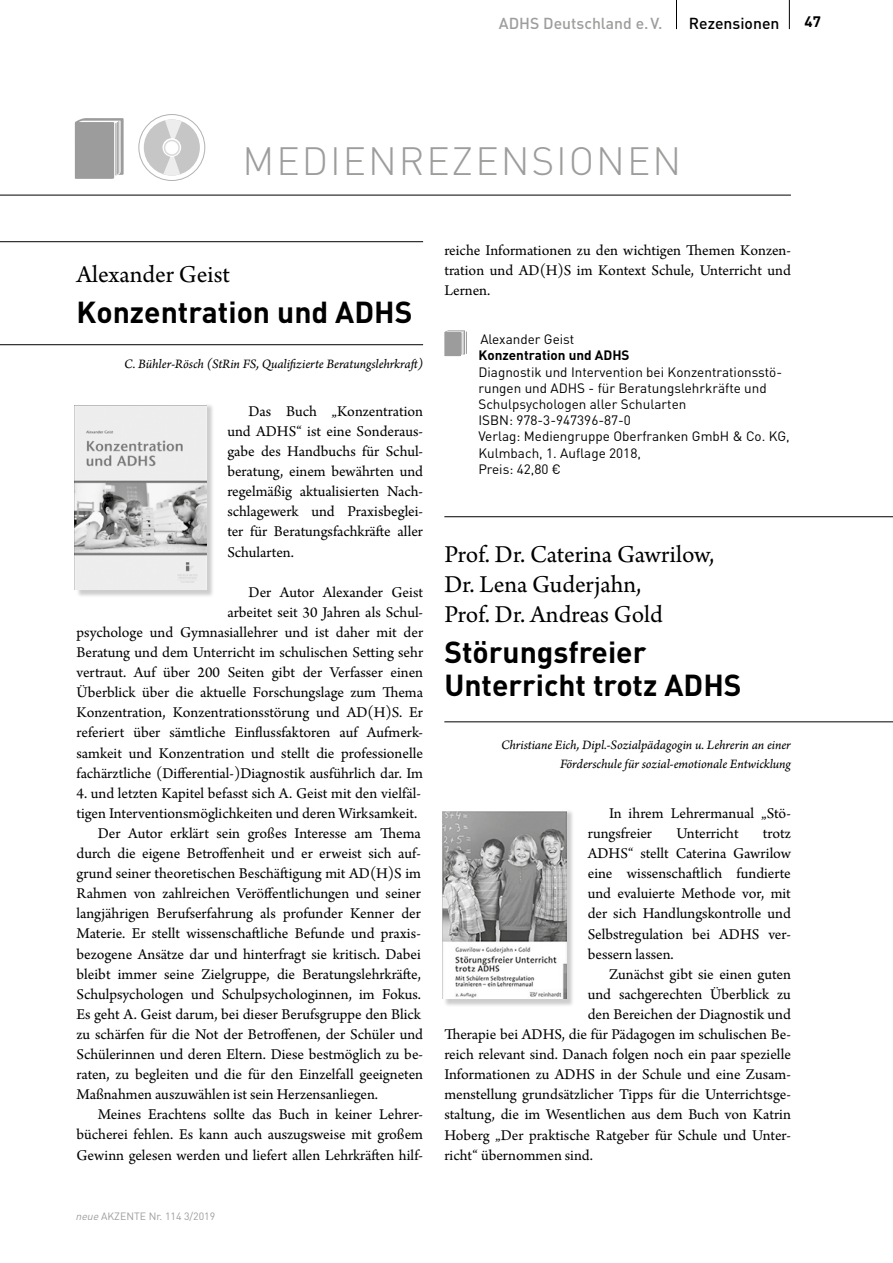
<style>
.page{position:relative;width:893px;height:1263px;background:#fff}
.page>*{position:absolute;margin:0;border:0;box-sizing:border-box;transform-origin:0 0}
.t1{font:300 39px "DIN Pro";letter-spacing:.05em;color:#9d9d9c}
.t2{font:700 30px/33px "DIN Pro";color:#000}
.t3{font:25.5px/30px "Arno Pro";color:#000}
.t4{font:15.75px/20.1px "Arno Pro";color:#000;text-align:justify}
.t5{font:500 15.75px "DIN";color:#9d9d9c}
.t6{font:500 15.75px "DIN";color:#000}
.t7{font:700 15px "DIN Pro";color:#000}
.t8{font:13.5px/16.2px "DIN Pro";color:#000}
.t9{font:13.5px/19.5px "Arno Pro Italic Sm Text";letter-spacing:-.005em;color:#000;text-align:right}
.t10{font:700 13.5px "DIN Pro";color:#000}
.t11{font:10.5px "DIN Pro";color:#9d9d9c}
.s1{font-style:italic}
</style>
<div class="page">
<svg style="left:789px;top:0;width:1px;height:29px"></svg>
<svg style="left:676px;top:0;width:1px;height:29px"></svg>
<hr style="left:0;top:241px;width:423px;height:1px;background:#000">
<hr style="left:0;top:344px;width:423px;height:1px;background:#000">
<hr style="left:0;top:195px;width:791px;height:1px;background:#000">
<svg style="left:75px;top:118px;width:49px;height:61px;background:#a5a5a5"></svg>
<hr style="left:116px;top:123px;width:1px;height:52px;background:#000">
<hr style="left:117px;top:122px;width:1px;height:52px;background:#000">
<hr style="left:119px;top:121px;width:1px;height:52px;background:#000">
<div style="left:139px;top:114px;width:66px;height:67px;border:1px solid #b3b2b2;border-radius:50%"></div>
<div style="left:144px;top:119px;width:56px;height:57px;background:#c6c6c6;border-radius:50%"></div>
<svg style="left:163px;top:119px;width:22px;height:19px"></svg>
<svg style="left:159px;top:157px;width:24px;height:19px"></svg>
<svg style="left:162px;top:138px;width:19px;height:19px"></svg>
<div style="left:165px;top:140px;width:14px;height:15px;background:#fff;border-radius:50%"></div>
<div style="left:164px;top:140px;width:16px;height:16px;border:2px solid #dadada;border-radius:50%"></div>
<svg style="left:444px;top:330px;width:23px;height:26px"></svg>
<div style="left:77px;top:403px;width:138px;height:194px;background:#000;opacity:.2"></div>
<svg style="left:75px;top:403px;width:131px;height:3px"></svg>
<img style="left:75px;top:406px;width:131px;height:183px">
<div style="left:443px;top:809px;width:131px;height:198px;background:#000;opacity:.2"></div>
<svg style="left:442px;top:809px;width:124px;height:3px"></svg>
<img style="left:442px;top:812px;width:124px;height:187px">
<hr style="left:444px;top:516px;width:449px;height:1px;background:#000">
<hr style="left:444px;top:721px;width:449px;height:1px;background:#000">
<p class="t5" style="left:499px;top:13px;width:165px">ADHS Deutschland e.V.</p>
<p class="t6" style="left:689px;top:13px;width:92px">Rezensionen</p>
<p class="t7" style="left:804px;top:12px;width:18px">47</p>
<h1 class="t1" style="left:243px;top:134px;width:440px">MEDIENREZENSIONEN</h1>
<h3 class="t3" style="left:77px;top:260px;width:155px">Alexander Geist</h3>
<h2 class="t2" style="left:77px;top:295px;width:337px">Konzentration und ADHS</h2>
<p class="t9" style="left:124px;top:354px;width:300px">C. Bühler-Rösch (StRin FS, Qualifizierte Beratungslehrkraft)</p>
<p class="t4" style="left:227px;top:402px;width:197px;text-indent:21px">Das Buch „Konzentration und ADHS“ ist eine Sonderaus&shy;gabe des Handbuchs für Schul&shy;beratung, einem bewährten und regelmäßig aktualisierten Nach&shy;schlagewerk und Praxisbeglei&shy;ter für Beratungsfachkräfte aller Schularten.</p>
<p class="t4" style="left:77px;top:583px;width:348px;text-align:right">Der Autor Alexander Geist<br>arbeitet seit 30 Jahren als Schul-<br>psychologe und Gymnasiallehrer und ist daher mit der Beratung und dem Unterricht im schulischen Setting sehr vertraut. Auf über 200 Seiten gibt der Verfasser einen Überblick über die aktuelle Forschungslage zum Thema Konzentration, Konzentrationsstörung und AD(H)S. Er referiert über sämtliche Einflussfaktoren auf Aufmerk&shy;samkeit und Konzentration und stellt die professionelle fachärztliche (Differential-)Diagnostik ausführlich dar. Im</p>
<p class="t4" style="left:77px;top:784px;width:346px">4. und letzten Kapitel befasst sich A. Geist mit den vielfäl-</p>
<p class="t4" style="left:77px;top:804px;width:342px">tigen Interventionsmöglichkeiten und deren Wirksamkeit.</p>
<p class="t4" style="left:98px;top:824px;width:325px">Der Autor erklärt sein großes Interesse am Thema</p>
<p class="t4" style="left:77px;top:844px;width:346px">durch die eigene Betroffenheit und er erweist sich auf-</p>
<p class="t4" style="left:77px;top:864px;width:346px">grund seiner theoretischen Beschäftigung mit AD(H)S im</p>
<p class="t4" style="left:77px;top:884px;width:346px">Rahmen von zahlreichen Veröffentlichungen und seiner</p>
<p class="t4" style="left:77px;top:904px;width:346px">langjährigen Berufserfahrung als profunder Kenner der</p>
<p class="t4" style="left:77px;top:924px;width:346px">Materie. Er stellt wissenschaftliche Befunde und praxis-</p>
<p class="t4" style="left:77px;top:944px;width:346px">bezogene Ansätze dar und hinterfragt sie kritisch. Dabei</p>
<p class="t4" style="left:77px;top:965px;width:346px">bleibt immer seine Zielgruppe, die Beratungslehrkräfte,</p>
<p class="t4" style="left:77px;top:985px;width:346px">Schulpsychologen und Schulpsychologinnen, im Fokus.</p>
<p class="t4" style="left:77px;top:1005px;width:346px">Es geht A. Geist darum, bei dieser Berufsgruppe den Blick</p>
<p class="t4" style="left:77px;top:1025px;width:348px">zu schärfen für die Not der Betroffenen, der Schüler und</p>
<p class="t4" style="left:77px;top:1045px;width:348px">Schülerinnen und deren Eltern. Diese bestmöglich zu be-</p>
<p class="t4" style="left:77px;top:1065px;width:348px">raten, zu begleiten und die für den Einzelfall geeigneten</p>
<p class="t4" style="left:77px;top:1085px;width:303px">Maßnahmen auszuwählen ist sein Herzensanliegen.</p>
<p class="t4" style="left:98px;top:1105px;width:327px">Meines Erachtens sollte das Buch in keiner Lehrer-</p>
<p class="t4" style="left:77px;top:1125px;width:348px">bücherei fehlen. Es kann auch auszugsweise mit großem</p>
<p class="t4" style="left:77px;top:1145px;width:348px">Gewinn gelesen werden und liefert allen Lehrkräften hilf-</p>
<p class="t11" style="left:75px;top:1209px;width:141px"><span class="s1">neue</span>AKZENTE Nr. 114 3/2019</p>
<p class="t4" style="left:444px;top:241px;width:348px">reiche Informationen zu den wichtigen Themen Konzen&shy;tration und AD(H)S im Kontext Schule, Unterricht und Lernen.</p>
<p class="t8" style="left:480px;top:331px;width:95px">Alexander Geist</p>
<p class="t10" style="left:478px;top:346px;width:153px">Konzentration und ADHS</p>
<p class="t8" style="left:478px;top:363px;width:313px">Diagnostik und Intervention bei Konzentrationsstö&shy;rungen und ADHS - für Beratungslehrkräfte und Schulpsychologen aller Schularten<br>ISBN: 978-3-947396-87-0<br>Verlag: Mediengruppe Oberfranken GmbH &amp; Co. KG, Kulmbach, 1. Auflage 2018,<br>Preis: 42,80 €</p>
<h3 class="t3" style="left:444px;top:541px;width:271px">Prof. Dr. Caterina Gawrilow,<br>Dr. Lena Guderjahn,<br>Prof. Dr. Andreas Gold</h3>
<h2 class="t2" style="left:444px;top:635px;width:299px">Störungsfreier<br>Unterricht trotz ADHS</h2>
<p class="t9" style="left:501px;top:736px;width:291px">Christiane Eich, Dipl.-Sozialpädagogin u. Lehrerin an einer<br>Förderschule für sozial-emotionale Entwicklung</p>
<p class="t4" style="left:588px;top:804px;width:205px;text-indent:21px">In ihrem Lehrermanual „Stö&shy;rungsfreier</p>
<p class="t4" style="left:676px;top:824px;width:64px">Unterricht</p>
<p class="t4" style="left:588px;top:824px;width:205px;text-indent:175px">trotz ADHS“ stellt Caterina Gawrilow eine wissenschaftlich fundierte und evaluierte Methode vor, mit der sich Handlungskontrolle und Selbstregulation bei ADHS ver&shy;bessern lassen.</p>
<p class="t4" style="left:609px;top:965px;width:183px">Zunächst gibt sie einen guten</p>
<p class="t4" style="left:588px;top:985px;width:205px">und sachgerechten Überblick zu</p>
<p class="t4" style="left:588px;top:1005px;width:205px">den Bereichen der Diagnostik und</p>
<p class="t4" style="left:444px;top:1025px;width:348px">Therapie bei ADHS, die für Pädagogen im schulischen Be-</p>
<p class="t4" style="left:444px;top:1045px;width:348px">reich relevant sind. Danach folgen noch ein paar spezielle</p>
<p class="t4" style="left:444px;top:1065px;width:348px">Informationen zu ADHS in der Schule und eine Zusam-</p>
<p class="t4" style="left:444px;top:1085px;width:348px">menstellung grundsätzlicher Tipps für die Unterrichtsge-</p>
<p class="t4" style="left:444px;top:1105px;width:348px">staltung, die im Wesentlichen aus dem Buch von Katrin</p>
<p class="t4" style="left:444px;top:1125px;width:348px">Hoberg „Der praktische Ratgeber für Schule und Unter-</p>
<p class="t4" style="left:444px;top:1146px;width:150px">richt“ übernommen sind.</p>
</div>
